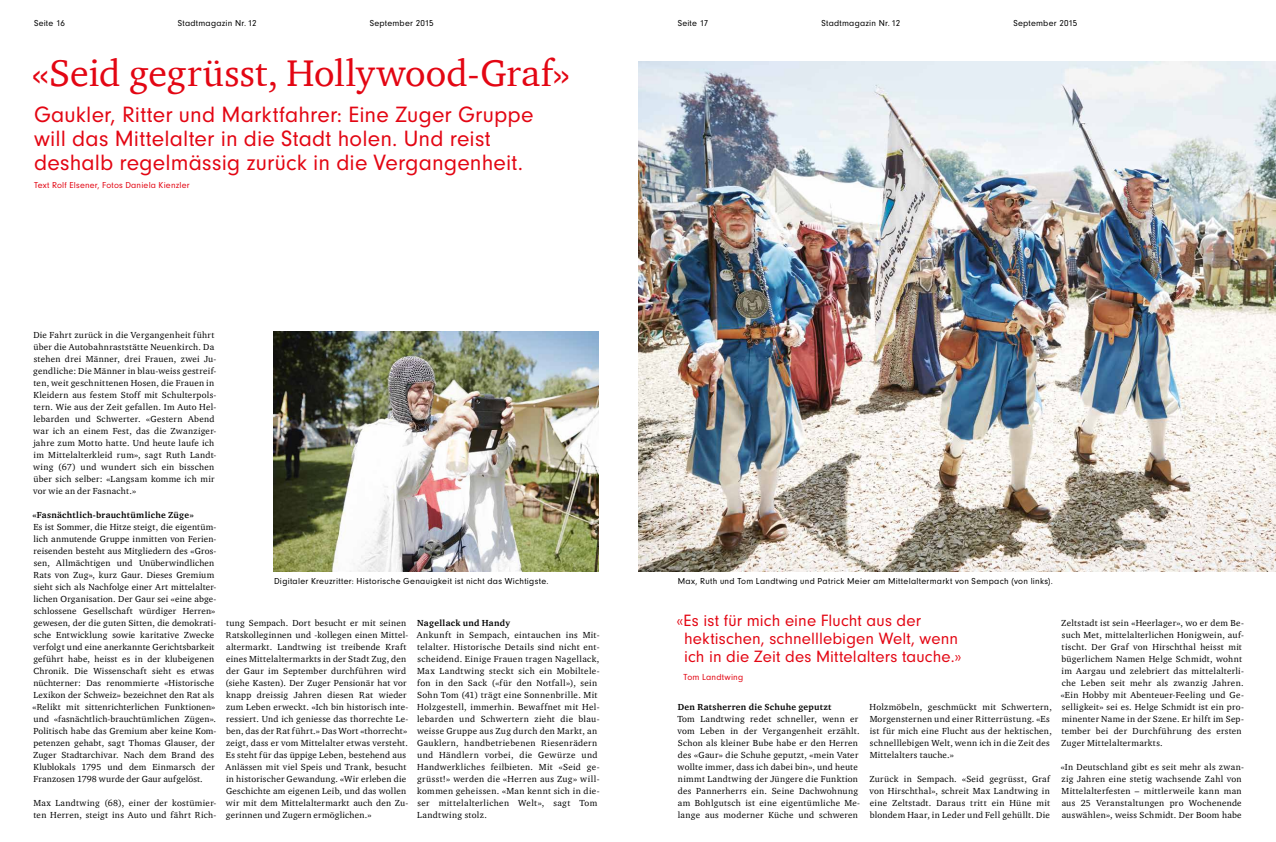
<style>
.page{position:relative;width:1276px;height:842px;background:#fff}
.page>*{position:absolute;margin:0;border:0;box-sizing:border-box;transform-origin:0 0}
.t1{font:38px "ITC Charter Com";color:#e30613}
.t2{font:23px/24px "Neuzeit Gro";letter-spacing:.005em;color:#e30613}
.t3{font:17px/18px "Neuzeit Gro";letter-spacing:.01em;color:#e30613}
.t4{font:9.1px "Neuzeit Gro";letter-spacing:.025em;color:#e30613}
.t5{font:9px/12px "ITC Charter Com";letter-spacing:.03em;color:#000}
.t6{font:9px "Neuzeit Gro";letter-spacing:.03em;color:#000}
.t7{font:700 9px "ITC Charter Com";letter-spacing:.035em;color:#000}
.t8{font:9px "Neuzeit Gro";letter-spacing:.025em;color:#e30613}
</style>
<div class="page">
<img style="left:274px;top:332px;width:324px;height:240px">
<img style="left:638px;top:62px;width:638px;height:510px">
<p class="t6" style="left:34px;top:18px;width:32px">Seite 16</p>
<p class="t6" style="left:178px;top:18px;width:80px">Stadtmagazin Nr. 12</p>
<p class="t6" style="left:370px;top:18px;width:65px">September 2015</p>
<p class="t6" style="left:677px;top:18px;width:32px">Seite 17</p>
<p class="t6" style="left:821px;top:18px;width:80px">Stadtmagazin Nr. 12</p>
<p class="t6" style="left:1013px;top:18px;width:65px">September 2015</p>
<h1 class="t1" style="left:32px;top:49px;width:539px">«Seid gegrüsst, Hollywood-Graf»</h1>
<h2 class="t2" style="left:34px;top:103px;width:501px">Gaukler, Ritter und Marktfahrer: Eine Zuger Gruppe will das Mittelalter in die Stadt holen. Und reist deshalb regelmässig zurück in die Vergangenheit.</h2>
<p class="t8" style="left:34px;top:180px;width:157px">Text Rolf Elsener, Fotos Daniela Kienzler</p>
<p class="t5" style="left:33px;top:329px;width:185px">Die Fahrt zurück in die Vergangenheit führt über die Autobahnraststätte Neuenkirch. Da stehen drei Männer, drei Frauen, zwei Ju&shy;gendliche: Die Männer in blau-weiss gestreif&shy;ten, weit geschnittenen Hosen, die Frauen in Kleidern aus festem Stoff mit Schulterpols&shy;tern. Wie aus der Zeit gefallen. Im Auto Hel&shy;lebarden und Schwerter. «Gestern Abend war ich an einem Fest, das die Zwanziger&shy;jahre zum Motto hatte. Und heute laufe ich im Mittelalterkleid rum», sagt Ruth Landt&shy;wing (67) und wundert sich ein bisschen über sich selber: «Langsam komme ich mir vor wie an der Fasnacht.»</p>
<p class="t7" style="left:32px;top:509px;width:163px">«Fasnächtlich-brauchtümliche Züge»</p>
<p class="t5" style="left:33px;top:521px;width:185px">Es ist Sommer, die Hitze steigt, die eigentüm&shy;lich anmutende Gruppe inmitten von Ferien&shy;reisenden besteht aus Mitgliedern des «Gros&shy;sen, Allmächtigen und Unüberwindlichen Rats von Zug», kurz Gaur. Dieses Gremium sieht sich als Nachfolge einer Art mittelalter&shy;lichen Organisation. Der Gaur sei «eine abge&shy;schlossene Gesellschaft würdiger Herren» gewesen, der die guten Sitten, die demokrati&shy;sche Entwicklung sowie karitative Zwecke verfolgt und eine anerkannte Gerichtsbarkeit geführt habe, heisst es in der klubeigenen Chronik. Die Wissenschaft sieht es etwas nüchterner: Das renommierte «Historische Lexikon der Schweiz» bezeichnet den Rat als «Relikt mit sittenrichterlichen Funktionen» und «fasnächtlich-brauchtümlichen Zügen».<br>Politisch habe das Gremium aber keine Kom&shy;petenzen gehabt, sagt Thomas Glauser, der Zuger Stadtarchivar. Nach dem Brand des Klublokals 1795 und dem Einmarsch der Franzosen 1798 wurde der Gaur aufgelöst.</p>
<p class="t5" style="left:33px;top:797px;width:185px">Max Landtwing (68), einer der kostümier&shy;ten Herren, steigt ins Auto und fährt Rich-</p>
<p class="t6" style="left:274px;top:576px;width:276px">Digitaler Kreuzritter: Historische Genauigkeit ist nicht das Wichtigste.</p>
<p class="t5" style="left:225px;top:617px;width:184px">tung Sempach. Dort besucht er mit seinen Ratskolleginnen und -kollegen einen Mittel&shy;altermarkt. Landtwing ist treibende Kraft eines Mittelaltermarkts in der Stadt Zug, den der Gaur im September durchführen wird (siehe Kasten). Der Zuger Pensionär hat vor knapp dreissig Jahren diesen Rat wieder zum Leben erweckt. «Ich bin historisch inte&shy;ressiert. Und ich geniesse das thorrechte Le&shy;ben, das der Rat führt.» Das Wort «thorrecht» zeigt, dass er vom Mittelalter etwas versteht.<br>Es steht für das üppige Leben, bestehend aus Anlässen mit viel Speis und Trank, besucht in historischer Gewandung. «Wir erleben die Geschichte am eigenen Leib, und das wollen wir mit dem Mittelaltermarkt auch den Zu&shy;gerinnen und Zugern ermöglichen.»</p>
<p class="t7" style="left:417px;top:617px;width:94px">Nagellack und Handy</p>
<p class="t5" style="left:417px;top:628px;width:184px">Ankunft in Sempach, eintauchen ins Mit&shy;telalter. Historische Details sind nicht ent&shy;scheidend. Einige Frauen tragen Nagellack, Max Landtwing steckt sich ein Mobiltele&shy;fon in den Sack («für den Notfall»), sein Sohn Tom (41) trägt eine Sonnenbrille. Mit Holzgestell, immerhin. Bewaffnet mit Hel&shy;lebarden und Schwertern zieht die blau&shy;weisse Gruppe aus Zug durch den Markt, an Gauklern, handbetriebenen Riesenrädern und Händlern vorbei, die Gewürze und Handwerkliches feilbieten. Mit «Seid ge&shy;grüsst!» werden die «Herren aus Zug» will&shy;kommen geheissen. «Man kennt sich in die&shy;ser mittelalterlichen Welt», sagt Tom Landtwing stolz.</p>
<p class="t6" style="left:678px;top:576px;width:377px">Max, Ruth und Tom Landtwing und Patrick Meier am Mittelaltermarkt von Sempach (von links).</p>
<h3 class="t3" style="left:684px;top:612px;width:279px;text-indent:-8px">«Es ist für mich eine Flucht aus der hektischen, schnelllebigen Welt, wenn ich in die Zeit des Mittelalters tauche.»</h3>
<p class="t4" style="left:683px;top:672px;width:61px">Tom Landtwing</p>
<p class="t7" style="left:678px;top:701px;width:155px">Den Ratsherren die Schuhe geputzt</p>
<p class="t5" style="left:677px;top:713px;width:184px">Tom Landtwing redet schneller, wenn er vom Leben in der Vergangenheit erzählt.<br>Schon als kleiner Bube habe er den Herren des «Gaur» die Schuhe geputzt, «mein Vater wollte immer, dass ich dabei bin», und heute nimmt Landtwing der Jüngere die Funktion des Pannerherrs ein. Seine Dachwohnung am Bohlgutsch ist eine eigentümliche Me&shy;lange aus moderner Küche und schweren</p>
<p class="t5" style="left:869px;top:701px;width:184px">Holzmöbeln, geschmückt mit Schwertern, Morgensternen und einer Ritterrüstung. «Es ist für mich eine Flucht aus der hektischen, schnelllebigen Welt, wenn ich in die Zeit des Mittelalters tauche.»</p>
<p class="t5" style="left:869px;top:773px;width:182px;text-align:justify">Zurück in Sempach. «Seid gegrüsst, Graf von Hirschthal», schreit Max Landtwing in eine Zeltstadt. Daraus tritt ein Hüne mit blondem Haar, in Leder und Fell gehüllt. Die</p>
<p class="t5" style="left:1060px;top:617px;width:185px">Zeltstadt ist sein «Heerlager», wo er dem Be&shy;such Met, mittelalterlichen Honigwein, auf&shy;tischt. Der Graf von Hirschthal heisst mit bügerlichem Namen Helge Schmidt, wohnt im Aargau und zelebriert das mittelalterli&shy;che Leben seit mehr als zwanzig Jahren. «Ein Hobby mit Abenteuer-Feeling und Ge&shy;selligkeit» sei es. Helge Schmidt ist ein pro&shy;minenter Name in der Szene. Er hilft im Sep&shy;tember bei der Durchführung des ersten Zuger Mittelaltermarkts.</p>
<p class="t5" style="left:1060px;top:761px;width:185px">«In Deutschland gibt es seit mehr als zwan&shy;zig Jahren eine stetig wachsende Zahl von Mittelalterfesten – mittlerweile kann man aus 25 Veranstaltungen pro Wochenende auswählen», weiss Schmidt. Der Boom habe</p>
</div>
